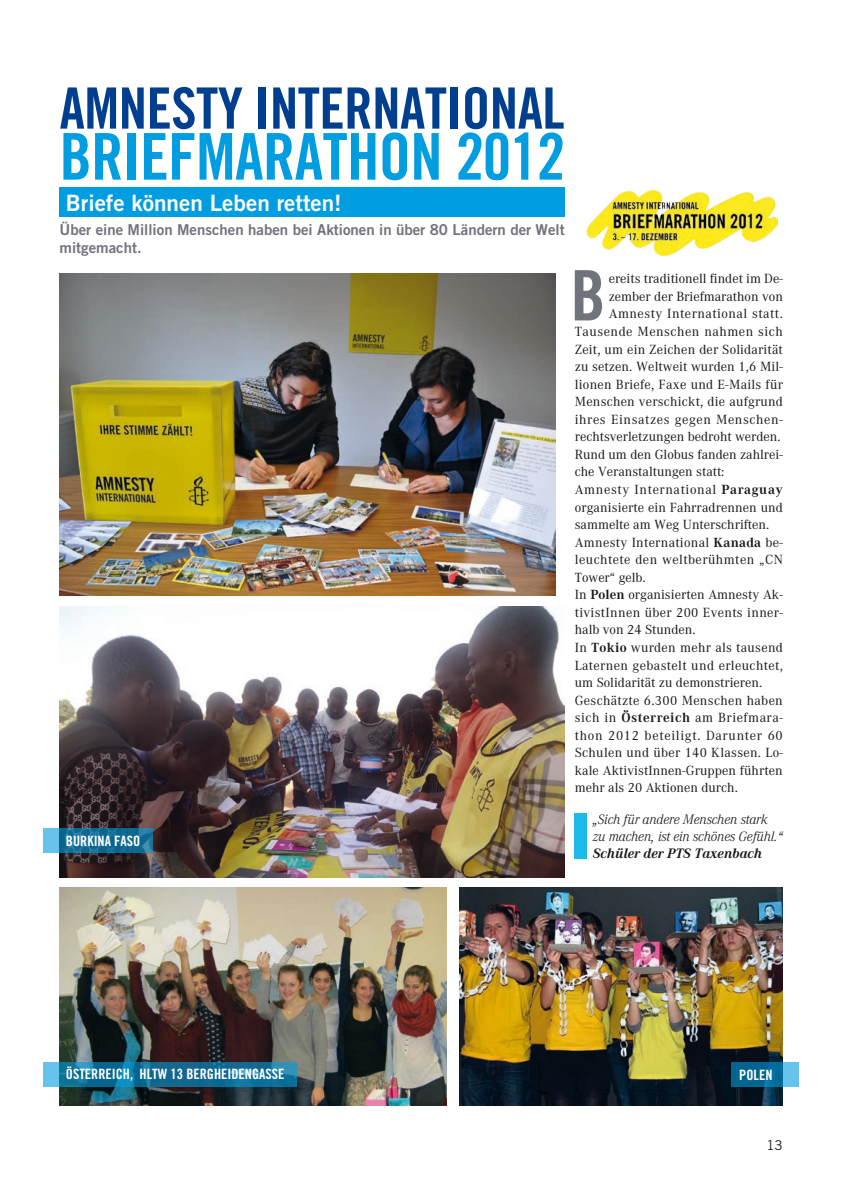
<style>
.page{position:relative;width:851px;height:1191px;background:#fff}
.page>*{position:absolute;margin:0;border:0;box-sizing:border-box;transform-origin:0 0}
.t1{font:69.75px "Trade Gothic Bold Cond Twenty";color:#71737c}
.t2{font:64.5px "Trade Gothic Bold Cond Twenty";letter-spacing:-.015em;color:#009ee0}
.t3{font:57px "Trade Gothic Bold Cond Twenty";letter-spacing:-.01em;color:#003f90}
.t4{font:22.5px "Trade Gothic Bold Two";color:#fff}
.t5{font:15px/18px "Trade Gothic Bold Two";color:#71737c}
.t6{font:italic 300 14.25px/17.1px "Corporate A";letter-spacing:-.01em;color:#1a171c}
.t7{font:14.25px "Trade Gothic Bold Cond Twenty";color:#fff}
.t8{font:italic 700 14.25px "Corporate A";color:#1a171c}
.t9{font:13.8px "Corporate A";letter-spacing:.015em;color:#1a171c}
.t10{font:13.8px "Corporate A";letter-spacing:.035em;color:#1a171c}
.t11{font:13.8px "Corporate A";letter-spacing:.04em;color:#1a171c}
.t12{font:13.8px "Corporate A";letter-spacing:.045em;color:#1a171c}
.t13{font:13.8px "Corporate A";letter-spacing:.05em;color:#1a171c}
.t14{font:13.5px "Trade Gothic";color:#1a171c}
.s1{font-weight:700}
</style>
<div class="page">
<div style="left:60px;top:187px;width:504px;height:30px;background:#009ee0"></div>
<div style="left:574px;top:813px;width:13px;height:46px;background:#1dbbea"></div>
<img style="left:60px;top:606px;width:504px;height:271px">
<img style="left:60px;top:888px;width:386px;height:218px">
<img style="left:459px;top:888px;width:323px;height:218px">
<img style="left:587px;top:190px;width:190px;height:66px">
<div style="left:569px;top:255px;width:38px;height:56px;background:#fff"></div>
<svg style="left:731px;top:1062px;width:67px;height:24px;background:#187ca8"></svg>
<svg style="left:44px;top:828px;width:109px;height:25px;background:#2079a2"></svg>
<svg style="left:44px;top:1062px;width:253px;height:24px;background:#16769f"></svg>
<img style="left:60px;top:273px;width:496px;height:322px">
<h3 class="t3" style="left:60px;top:74px;width:52px">AMNESTY</h3>
<h3 class="t3" style="left:254px;top:74px;width:42px">INTERN</h3>
<h3 class="t3" style="left:400px;top:74px;width:162px">ATIONAL</h3>
<h2 class="t2" style="left:60px;top:117px;width:293px">BR IEFMARATHON</h2>
<h2 class="t2" style="left:455px;top:117px;width:111px">2012</h2>
<h3 class="t4" style="left:66px;top:189px;width:277px">Briefe können Leben retten!</h3>
<p class="t5" style="left:60px;top:221px;width:506px">Ü ber eine Million Menschen haben bei Aktionen in über 80 Ländern der Welt mitgemacht.</p>
<p class="t7" style="left:66px;top:831px;width:76px">BURKINA FASO</p>
<h1 class="t1" style="left:570px;top:253px;width:29px">B</h1>
<p class="t9" style="left:608px;top:271px;width:176px">ereits traditionell findet im De-</p>
<p class="t9" style="left:608px;top:289px;width:176px">zember der Briefmarathon von</p>
<p class="t10" style="left:608px;top:306px;width:176px">Amnesty International statt.</p>
<p class="t10" style="left:574px;top:324px;width:210px">Tausende Menschen nahmen sich</p>
<p class="t9" style="left:574px;top:341px;width:209px">Zeit, um ein Zeichen der Solidarität</p>
<p class="t9" style="left:574px;top:359px;width:209px">zu setzen. Weltweit wurden 1,6 Mil-</p>
<p class="t9" style="left:574px;top:376px;width:210px">lionen Briefe, Faxe und E-Mails für</p>
<p class="t9" style="left:574px;top:394px;width:210px">Menschen verschickt, die aufgrund</p>
<p class="t11" style="left:574px;top:412px;width:209px">ihres Einsatzes gegen Menschen-</p>
<p class="t9" style="left:574px;top:429px;width:207px">rechtsverletzungen bedroht werden.</p>
<p class="t9" style="left:574px;top:447px;width:209px">Rund um den Globus fanden zahlrei-</p>
<p class="t9" style="left:574px;top:464px;width:151px">che Veranstaltungen statt:</p>
<p class="t12" style="left:574px;top:482px;width:210px">Amnesty International <span class="s1">Paraguay</span></p>
<p class="t9" style="left:574px;top:499px;width:210px">organisierte ein Fahrradrennen und</p>
<p class="t9" style="left:574px;top:517px;width:196px">sammelte am Weg Unterschriften.</p>
<p class="t9" style="left:574px;top:534px;width:209px">Amnesty International <span class="s1">Kanada</span> be-</p>
<p class="t10" style="left:574px;top:552px;width:210px">leuchtete den weltberühmten „CN</p>
<p class="t9" style="left:574px;top:569px;width:73px">Tower“ gelb.</p>
<p class="t9" style="left:574px;top:587px;width:209px">In <span class="s1">Polen</span> organisierten Amnesty Ak-</p>
<p class="t9" style="left:574px;top:605px;width:209px">tivistInnen über 200 Events inner-</p>
<p class="t9" style="left:574px;top:622px;width:122px">halb von 24 Stunden.</p>
<p class="t9" style="left:574px;top:640px;width:210px">In <span class="s1">Tokio</span> wurden mehr als tausend</p>
<p class="t9" style="left:574px;top:657px;width:210px">Laternen gebastelt und erleuchtet,</p>
<p class="t9" style="left:574px;top:675px;width:189px">um Solidarität zu demonstrieren.</p>
<p class="t9" style="left:574px;top:692px;width:209px">Geschätzte 6.300 Menschen haben</p>
<p class="t10" style="left:574px;top:710px;width:209px">sich in <span class="s1">Österreich</span> am Briefmara-</p>
<p class="t13" style="left:574px;top:727px;width:209px">thon 2012 beteiligt. Darunter 60</p>
<p class="t9" style="left:574px;top:745px;width:209px">Schulen und über 140 Klassen. Lo-</p>
<p class="t9" style="left:574px;top:762px;width:209px">kale AktivistInnen-Gruppen führten</p>
<p class="t9" style="left:574px;top:780px;width:164px">mehr als 20 Aktionen durch.</p>
<p class="t6" style="left:592px;top:811px;width:192px">„Sich für andere Menschen stark zu machen, ist ein schönes Gefühl.“</p>
<p class="t8" style="left:592px;top:845px;width:171px">Schüler der PTS Taxenbach</p>
<p class="t7" style="left:66px;top:1065px;width:82px">ÖSTERREICH, HLTW</p>
<p class="t7" style="left:170px;top:1065px;width:115px">13 BERGHEIDENGASSE</p>
<p class="t7" style="left:739px;top:1066px;width:35px">POLEN</p>
<p class="t14" style="left:766px;top:1137px;width:18px">13</p>
</div>
